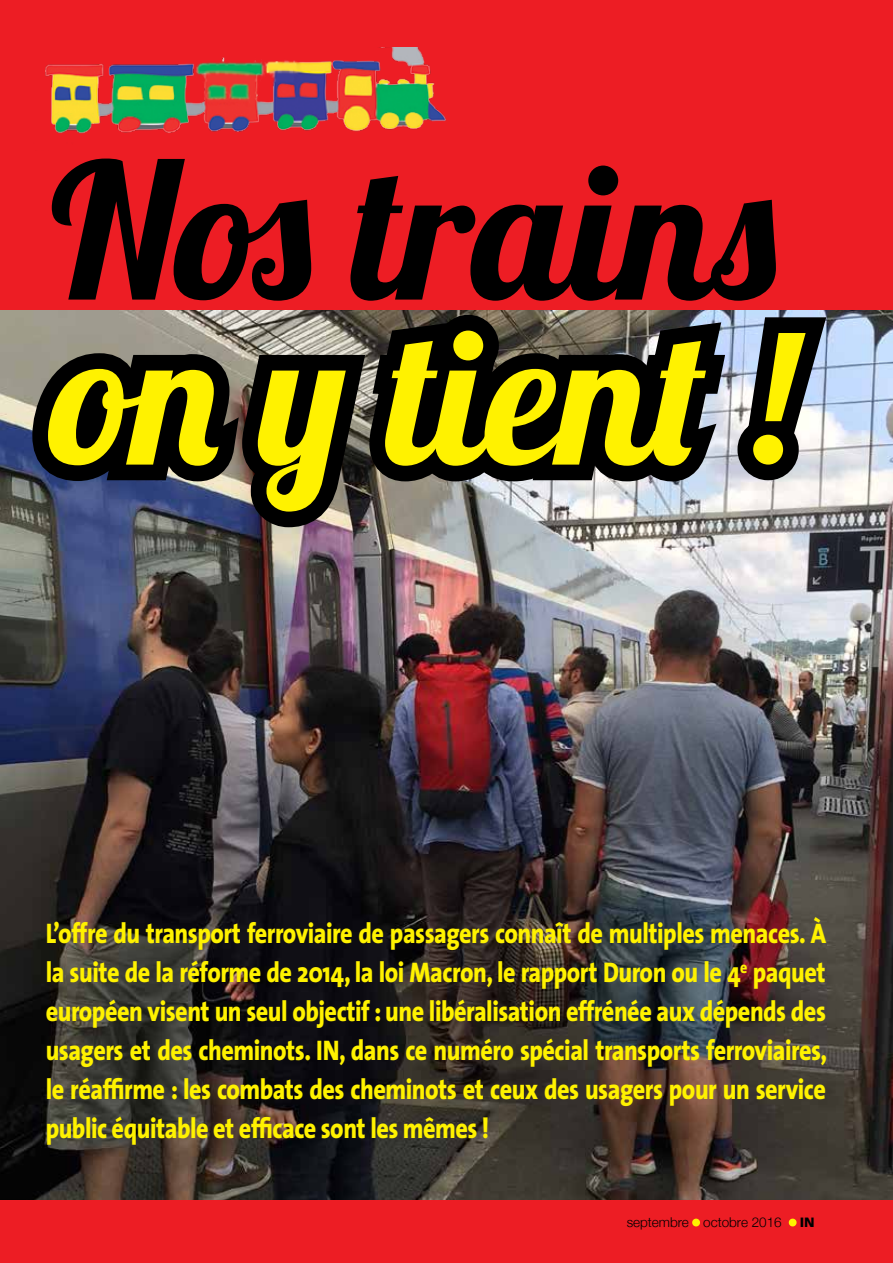
<style>
.page{position:relative;width:893px;height:1263px;background:#ed1d24}
.page>*{position:absolute;margin:0;border:0;box-sizing:border-box;transform-origin:0 0}
.t1{font:187.95px "Lobster 1.4";color:#000}
.t2{font:187.95px "Lobster 1.4";color:#fff200}
.t3{font:800 28.5px/39px "The Sans";letter-spacing:-.02em;color:#fff200;text-align:justify;scale:.85 1}
.t4{font:300 13.5px "Helvetica Neue";color:#000}
.s1{color:#fff200}
.s2{font-family:"Frutiger LT Std";font-weight:900}
.s3{font-family:"Frutiger LT Std";font-weight:900;color:#ed1d24}
</style>
<div class="page">
<svg style="left:692px;top:1218px;width:8px;height:9px"></svg>
<svg style="left:788px;top:1218px;width:9px;height:9px"></svg>
<img style="left:0;top:311px;width:893px;height:888px">
<img style="left:45px;top:47px;width:401px;height:87px">
<img style="left:17px;top:310px;width:830px;height:233px">
<h1 class="t1" style="left:51px;top:112px;width:727px">Nos trains</h1>
<h1 class="t2" style="left:51px;top:277px;width:746px">on y tient !</h1>
<p class="t3" style="left:46px;top:913px;width:921px">L’offre du transport ferroviaire de passagers connaît de multiples menaces. À la suite de la réforme de 2014, la loi Macron, le rapport Duron ou le 4<sup>e</sup> paquet européen visent un seul objectif : une libéralisation effrénée aux dépends des usagers et des cheminots. IN, dans ce numéro spécial transports ferroviaires, le réaffirme : les combats des cheminots et ceux des usagers pour un service public équitable et efficace sont les mêmes !</p>
<p class="t4" style="left:627px;top:1212px;width:206px">septembre <span class="s1">•</span> octobre 2016 <span class="s1">•</span> <span class="s2">IN</span> <span class="s3">7</span></p>
</div>
